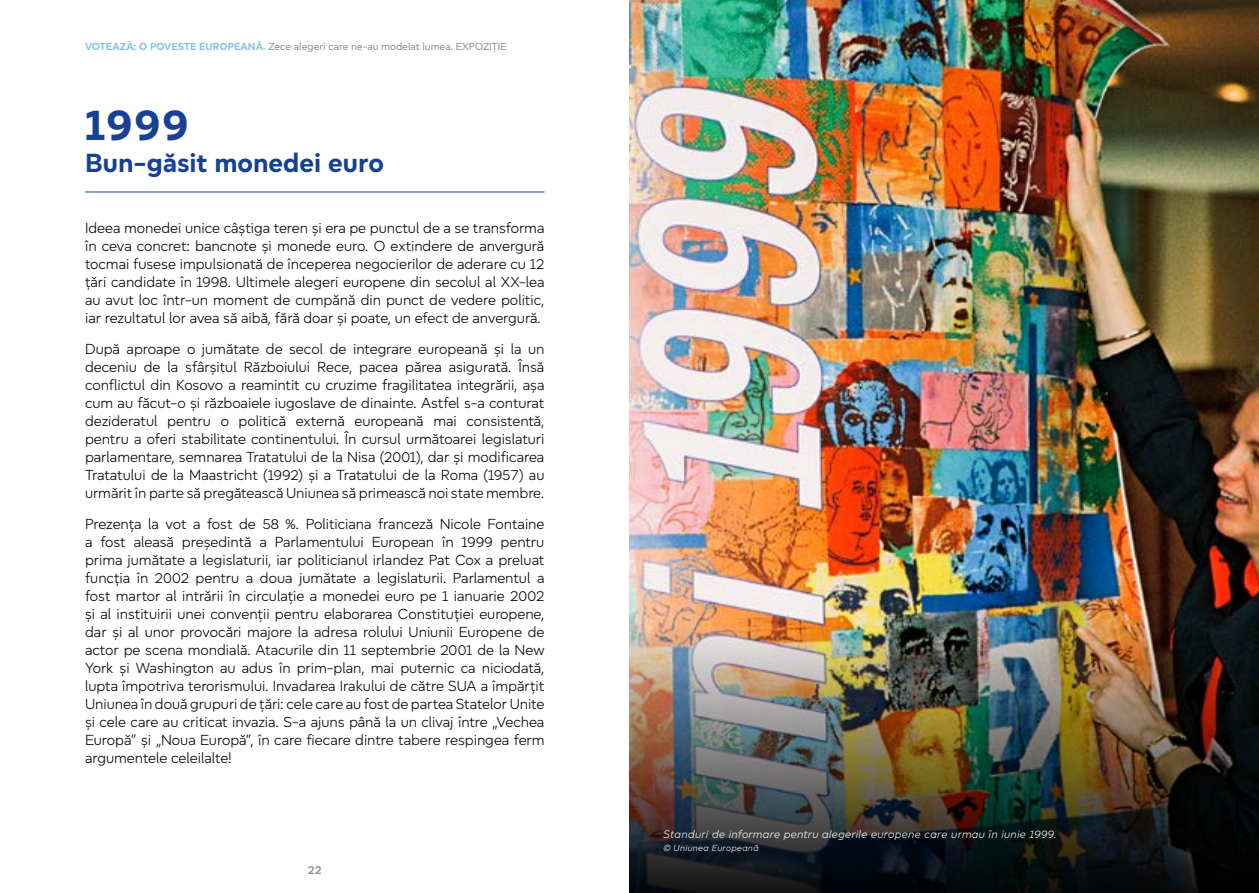
<style>
.page{position:relative;width:1259px;height:893px;background:#fff}
.page>*{position:absolute;margin:0;border:0;box-sizing:border-box;transform-origin:0 0}
.H2_-_Years{font:700 45px "Europea";color:#164194}
.H2_-_Years-2{font:700 27px "Europea";color:#164194}
.Text_Years{font:300 15px/18px "Europea";color:#000;text-align:justify}
.t1{font:600 12px "Europea";color:#878e91}
.t2{font:italic 300 11.25px "Europea";letter-spacing:.03em;color:#fff}
.t3{font:10.5px "Europea";color:#878e91}
.t4{font:italic 300 9px "Europea";letter-spacing:.035em;color:#fff}
.s1{font-weight:700;color:#87c2e4}
</style>
<div class="page">
<hr style="left:85px;top:192px;width:459px;height:1px;background:#164194">
<img style="left:629px;top:0;width:630px;height:893px">
<img style="left:714px;top:106px;width:460px;height:723px">
<p class="t3" style="left:85px;top:39px;width:423px"><span class="s1">VOTEAZĂ: O POVESTE EUROPEANĂ.</span> Zece alegeri care ne-au modelat lumea. EXPOZIȚIE</p>
<h2 class="H2_-_Years" style="left:85px;top:92px;width:105px">1999</h2>
<h2 class="H2_-_Years-2" style="left:85px;top:143px;width:300px">Bun-găsit monedei euro</h2>
<p class="Text_Years" style="left:85px;top:218px;width:461px">Ideea monedei unice câștiga teren și era pe punctul de a se transforma în ceva concret: bancnote și monede euro. O extindere de anvergură tocmai fusese impulsionată de începerea negocierilor de aderare cu 12 țări candidate în 1998. Ultimele alegeri europene din secolul al XX-lea au avut loc într-un moment de cumpănă din punct de vedere politic, iar rezultatul lor avea să aibă, fără doar și poate, un efect de anvergură.</p>
<p class="Text_Years" style="left:85px;top:339px;width:461px">După aproape o jumătate de secol de integrare europeană și la un deceniu de la sfârșitul Războiului Rece, pacea părea asigurată. Însă conflictul din Kosovo a reamintit cu cruzime fragilitatea integrării, așa cum au făcut-o și războaiele iugoslave de dinainte. Astfel s-a conturat dezideratul pentru o politică externă europeană mai consistentă, pentru a oferi stabilitate continentului. În cursul următoarei legislaturi parlamentare, semnarea Tratatului de la Nisa (2001), dar și modificarea Tratatului de la Maastricht (1992) și a Tratatului de la Roma (1957) au urmărit în parte să pregătească Uniunea să primească noi state membre.</p>
<p class="Text_Years" style="left:85px;top:514px;width:461px">Prezența la vot a fost de 58 %. Politiciana franceză Nicole Fontaine a fost aleasă președintă a Parlamentului European în 1999 pentru prima jumătate a legislaturii, iar politicianul irlandez Pat Cox a preluat funcția în 2002 pentru a doua jumătate a legislaturii. Parlamentul a fost martor al intrării în circulație a monedei euro pe 1 ianuarie 2002 și al instituirii unei convenții pentru elaborarea Constituției europene, dar și al unor provocări majore la adresa rolului Uniunii Europene de actor pe scena mondială. Atacurile din 11 septembrie 2001 de la New York și Washington au adus în prim-plan, mai puternic ca niciodată, lupta împotriva terorismului. Invadarea Irakului de către SUA a împărțit Uniunea în două grupuri de țări: cele care au fost de partea Statelor Unite și cele care au criticat invazia. S-a ajuns până la un clivaj între „Vechea Europă” și „Noua Europă”, în care fiecare dintre tabere respingea ferm argumentele celeilalte!</p>
<p class="t1" style="left:308px;top:862px;width:15px">22</p>
<p class="t2" style="left:663px;top:826px;width:395px">Standuri de informare pentru alegerile europene care urmau în iunie 1999.</p>
<p class="t4" style="left:663px;top:842px;width:97px">© Uniunea Europeană</p>
</div>
